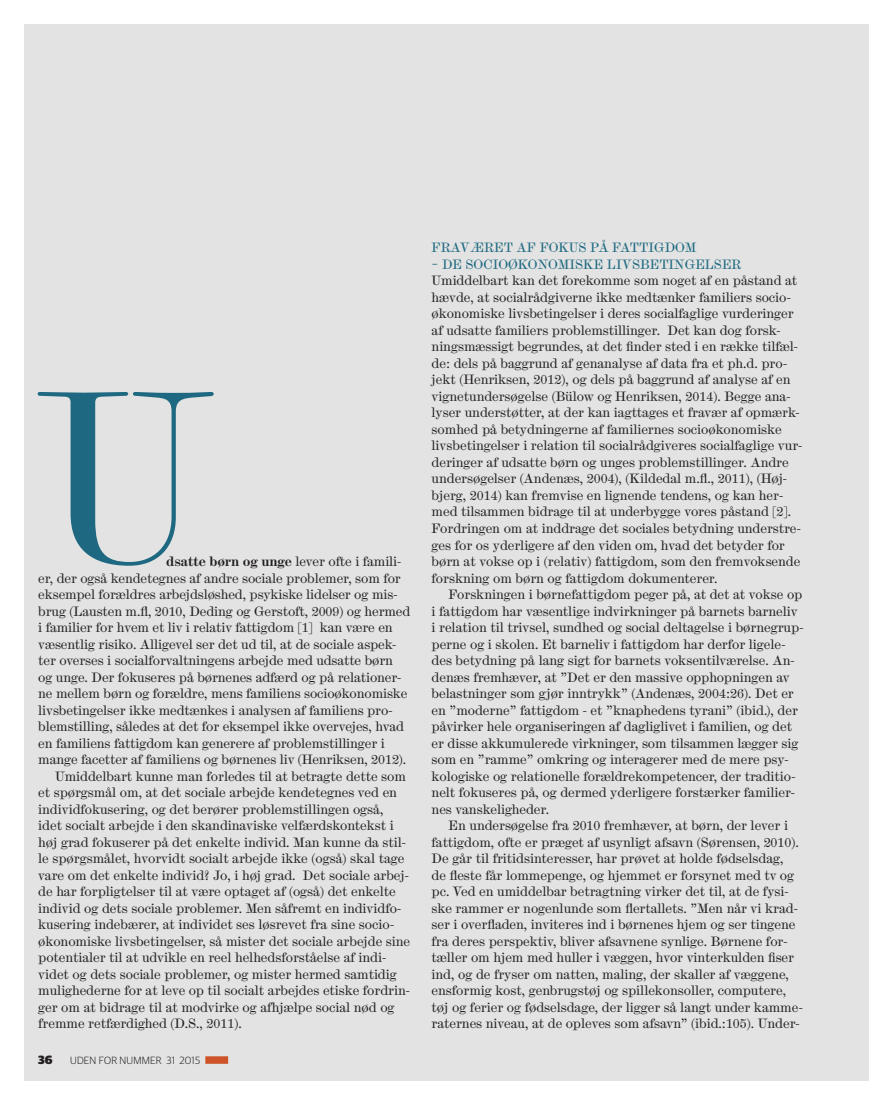
<style>
.page{position:relative;width:893px;height:1106px;background:#fff}
.page>*{position:absolute;margin:0;border:0;box-sizing:border-box;transform-origin:0 0}
.t1{font:237px "Scotch Modern Display";color:#1e6981}
.t2{font:12px/16.5px "Scotch Micro";letter-spacing:-.005em;color:#231f20}
.t3{font:12px/16.5px "Scotch Micro";letter-spacing:-.005em;color:#1e6981}
.t4{font:900 12px "Guardian Sans";color:#231f20}
.t5{font:300 10.5px "Guardian Sans";letter-spacing:.02em;color:#231f20}
.s1{font-weight:700}
</style>
<div class="page">
<div style="left:24px;top:25px;width:845px;height:1056px;background:#e2e3e2"></div>
<div style="left:205px;top:1056px;width:23px;height:7px;background:#ce5328"></div>
<h1 class="t1" style="left:35px;top:342px;width:182px">U</h1>
<p class="t2" style="left:166px;top:553px;width:236px"><span class="s1">dsatte børn og unge</span> lever ofte i famili-</p>
<p class="t2" style="left:38px;top:570px;width:364px">er, der også kendetegnes af andre sociale problemer, som for</p>
<p class="t2" style="left:38px;top:586px;width:361px">eksempel forældres arbejdsløshed, psykiske lidelser og mis-</p>
<p class="t2" style="left:38px;top:603px;width:374px">brug (Lausten m.fl, 2010, Deding og Gerstoft, 2009) og hermed</p>
<p class="t2" style="left:38px;top:619px;width:356px">i familier for hvem et liv i relativ fattigdom [1] kan være en</p>
<p class="t2" style="left:38px;top:636px;width:360px">væsentlig risiko. Alligevel ser det ud til, at de sociale aspek-</p>
<p class="t2" style="left:38px;top:652px;width:356px">ter overses i socialforvaltningens arbejde med udsatte børn</p>
<p class="t2" style="left:38px;top:669px;width:364px">og unge. Der fokuseres på børnenes adfærd og på relationer-</p>
<p class="t2" style="left:38px;top:685px;width:371px">ne mellem børn og forældre, mens familiens socioøkonomiske</p>
<p class="t2" style="left:38px;top:702px;width:356px">livsbetingelser ikke medtænkes i analysen af familiens pro-</p>
<p class="t2" style="left:38px;top:718px;width:367px">blemstilling, således at det for eksempel ikke overvejes, hvad</p>
<p class="t2" style="left:38px;top:735px;width:348px">en familiens fattigdom kan generere af problemstillinger i</p>
<p class="t2" style="left:38px;top:751px;width:369px">mange facetter af familiens og børnenes liv (Henriksen, 2012).</p>
<p class="t2" style="left:55px;top:768px;width:352px">Umiddelbart kunne man forledes til at betragte dette som</p>
<p class="t2" style="left:38px;top:784px;width:360px">et spørgsmål om, at det sociale arbejde kendetegnes ved en</p>
<p class="t2" style="left:38px;top:801px;width:347px">individfokusering, og det berører problemstillingen også,</p>
<p class="t2" style="left:38px;top:817px;width:357px">idet socialt arbejde i den skandinaviske velfærdskontekst i</p>
<p class="t2" style="left:38px;top:834px;width:369px">høj grad fokuserer på det enkelte individ. Man kunne da stil-</p>
<p class="t2" style="left:38px;top:850px;width:368px">le spørgsmålet, hvorvidt socialt arbejde ikke (også) skal tage</p>
<p class="t2" style="left:38px;top:867px;width:372px">vare om det enkelte individ? Jo, i høj grad. Det sociale arbej-</p>
<p class="t2" style="left:38px;top:883px;width:359px">de har forpligtelser til at være optaget af (også) det enkelte</p>
<p class="t2" style="left:38px;top:900px;width:365px">individ og dets sociale problemer. Men såfremt en individfo-</p>
<p class="t2" style="left:38px;top:916px;width:357px">kusering indebærer, at individet ses løsrevet fra sine socio-</p>
<p class="t2" style="left:38px;top:933px;width:373px">økonomiske livsbetingelser, så mister det sociale arbejde sine</p>
<p class="t2" style="left:38px;top:949px;width:349px">potentialer til at udvikle en reel helhedsforståelse af indi-</p>
<p class="t2" style="left:38px;top:966px;width:360px">videt og dets sociale problemer, og mister hermed samtidig</p>
<p class="t2" style="left:38px;top:982px;width:373px">mulighederne for at leve op til socialt arbejdes etiske fordrin-</p>
<p class="t2" style="left:38px;top:999px;width:358px">ger om at bidrage til at modvirke og afhjælpe social nød og</p>
<p class="t2" style="left:38px;top:1015px;width:205px">fremme retfærdighed (D.S., 2011).</p>
<p class="t4" style="left:38px;top:1050px;width:16px">36</p>
<p class="t5" style="left:70px;top:1052px;width:131px">UDEN FOR NUMMER 31 2015</p>
<p class="t3" style="left:432px;top:240px;width:312px">FRAVÆRET AF FOKUS PÅ FATTIGDOM<br>‒ DE SOCIOØKONOMISKE LIVSBETINGELSER</p>
<p class="t2" style="left:432px;top:273px;width:372px">Umiddelbart kan det forekomme som noget af en påstand at hævde, at socialrådgiverne ikke medtænker familiers socio&shy;økonomiske livsbetingelser i deres socialfaglige vurderinger af udsatte familiers problemstillinger. Det kan dog forsk&shy;ningsmæssigt begrundes, at det finder sted i en række tilfæl&shy;de: dels på baggrund af genanalyse af data fra et ph.d. pro&shy;jekt (Henriksen, 2012), og dels på baggrund af analyse af en vignetundersøgelse (Bülow og Henriksen, 2014). Begge ana&shy;lyser understøtter, at der kan iagttages et fravær af opmærk&shy;somhed på betydningerne af familiernes socioøkonomiske livsbetingelser i relation til socialrådgiveres socialfaglige vur&shy;deringer af udsatte børn og unges problemstillinger. Andre undersøgelser (Andenæs, 2004), (Kildedal m.fl., 2011), (Høj&shy;bjerg, 2014) kan fremvise en lignende tendens, og kan her&shy;med tilsammen bidrage til at underbygge vores påstand [2].<br>Fordringen om at inddrage det sociales betydning understre&shy;ges for os yderligere af den viden om, hvad det betyder for børn at vokse op i (relativ) fattigdom, som den fremvoksende forskning om børn og fattigdom dokumenterer.</p>
<p class="t2" style="left:432px;top:586px;width:373px;text-indent:17px">Forskningen i børnefattigdom peger på, at det at vokse op i fattigdom har væsentlige indvirkninger på barnets barneliv i relation til trivsel, sundhed og social deltagelse i børnegrup&shy;perne og i skolen. Et barneliv i fattigdom har derfor ligele&shy;des betydning på lang sigt for barnets voksentilværelse. An&shy;denæs fremhæver, at ”Det er den massive opphopningen av belastninger som gjør inntrykk” (Andenæs, 2004:26). Det er en ”moderne” fattigdom - et ”knaphedens tyrani” (ibid.), der påvirker hele organiseringen af dagliglivet i familien, og det er disse akkumulerede virkninger, som tilsammen lægger sig som en ”ramme” omkring og interagerer med de mere psy&shy;kologiske og relationelle forældrekompetencer, der traditio&shy;nelt fokuseres på, og dermed yderligere forstærker familier&shy;nes vanskeligheder.</p>
<p class="t2" style="left:432px;top:817px;width:373px;text-indent:17px">En undersøgelse fra 2010 fremhæver, at børn, der lever i fattigdom, ofte er præget af usynligt afsavn (Sørensen, 2010).<br>De går til fritidsinteresser, har prøvet at holde fødselsdag,<br>de fleste får lommepenge, og hjemmet er forsynet med tv og pc. Ved en umiddelbar betragtning virker det til, at de fysi&shy;ske rammer er nogenlunde som flertallets. ”Men når vi krad&shy;ser i overfladen, inviteres ind i børnenes hjem og ser tingene fra deres perspektiv, bliver afsavnene synlige. Børnene for&shy;tæller om hjem med huller i væggen, hvor vinterkulden fiser ind, og de fryser om natten, maling, der skaller af væggene, ensformig kost, genbrugstøj og spillekonsoller, computere, tøj og ferier og fødselsdage, der ligger så langt under kamme&shy;raternes niveau, at de opleves som afsavn” (ibid.:105). Under-</p>
</div>
